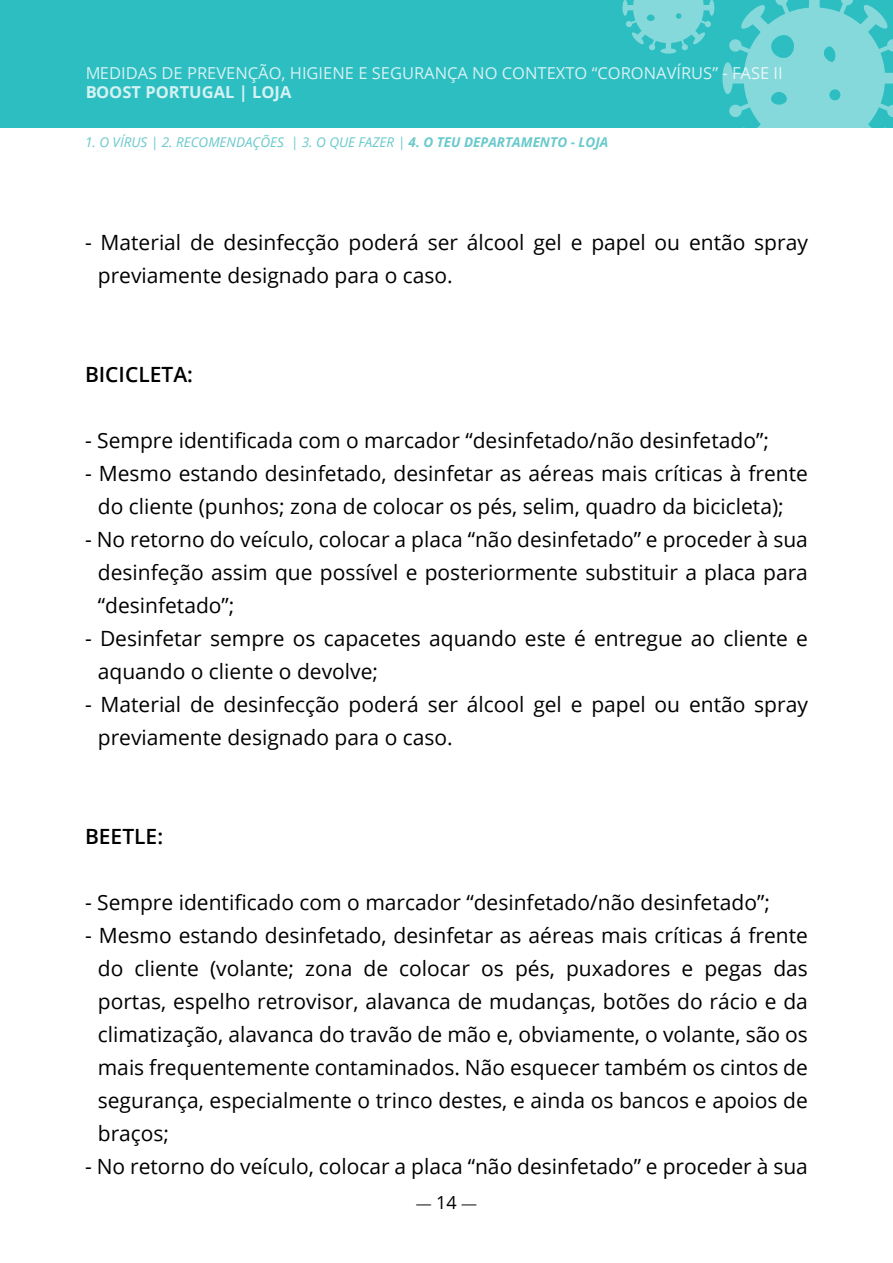
<style>
.page{position:relative;width:893px;height:1263px;background:#fff}
.page>*{position:absolute;margin:0;border:0;box-sizing:border-box;transform-origin:0 0}
.t1{font:21px/33px "Open Sans";color:#000}
.t2{font:600 21px "Open Sans";color:#000}
.t3{font:18px "Minion Pro";color:#000}
.t4{font:16.5px "Open Sans";color:#fff}
.t5{font:700 16.5px "Open Sans";color:#fff}
.t6{font:italic 13.5px "Open Sans";color:#69c9cc}
.s1{font-weight:700}
.s2{font-family:"Open Sans"}
</style>
<div class="page">
<div style="left:0;top:0;width:893px;height:128px;background:#2dbec2"></div>
<svg style="left:722px;top:0;width:171px;height:128px"></svg>
<svg style="left:622px;top:0;width:92px;height:54px"></svg>
<p class="t4" style="left:85px;top:61px;width:699px">MEDIDAS DE PREVENÇÃO, HIGIENE E SEGURANÇA NO CONTEXTO “CORONAVÍRUS” - FASE II</p>
<p class="t5" style="left:85px;top:81px;width:208px">BOOST PORTUGAL | LOJA</p>
<p class="t6" style="left:85px;top:133px;width:525px">1. O VÍRUS | 2. RECOMENDAÇÕES | 3. O QUE FAZER | <span class="s1">4. O TEU DEPARTAMENTO - LOJA</span></p>
<p class="t1" style="left:98px;top:225px;width:712px;text-indent:-13px">- Material de desinfecção poderá ser álcool gel e papel ou então spray previamente designado para o caso.</p>
<p class="t2" style="left:85px;top:360px;width:109px">BICICLETA:</p>
<p class="t1" style="left:85px;top:423px;width:685px">- Sempre identificada com o marcador “desinfetado/não desinfetado”;</p>
<p class="t1" style="left:85px;top:456px;width:724px;text-align:center">- Mesmo estando desinfetado, desinfetar as aéreas mais críticas à frente do cliente (punhos; zona de colocar os pés, selim, quadro da bicicleta);</p>
<p class="t1" style="left:98px;top:522px;width:712px;text-align:justify;text-indent:-13px">- No retorno do veículo, colocar a placa “não desinfetado” e proceder à sua desinfeção assim que possível e posteriormente substituir a placa para “desinfetado”;</p>
<p class="t1" style="left:98px;top:621px;width:712px;text-indent:-13px">- Desinfetar sempre os capacetes aquando este é entregue ao cliente e aquando o cliente o devolve;</p>
<p class="t1" style="left:98px;top:687px;width:712px;text-indent:-13px">- Material de desinfecção poderá ser álcool gel e papel ou então spray previamente designado para o caso.</p>
<p class="t2" style="left:85px;top:822px;width:80px">BEETLE:</p>
<p class="t1" style="left:85px;top:885px;width:686px">- Sempre identificado com o marcador “desinfetado/não desinfetado”;</p>
<p class="t1" style="left:98px;top:918px;width:712px;text-align:justify;text-indent:-13px">- Mesmo estando desinfetado, desinfetar as aéreas mais críticas á frente do cliente (volante; zona de colocar os pés, puxadores e pegas das portas, espelho retrovisor, alavanca de mudanças, botões do rácio e da climatização, alavanca do travão de mão e, obviamente, o volante, são os mais frequentemente contaminados. Não esquecer também os cintos de segurança, especialmente o trinco destes, e ainda os bancos e apoios de braços;</p>
<p class="t1" style="left:85px;top:1149px;width:724px">- No retorno do veículo, colocar a placa “não desinfetado” e proceder à sua</p>
<p class="t3" style="left:415px;top:1191px;width:63px">— <span class="s2">14</span> —</p>
</div>
